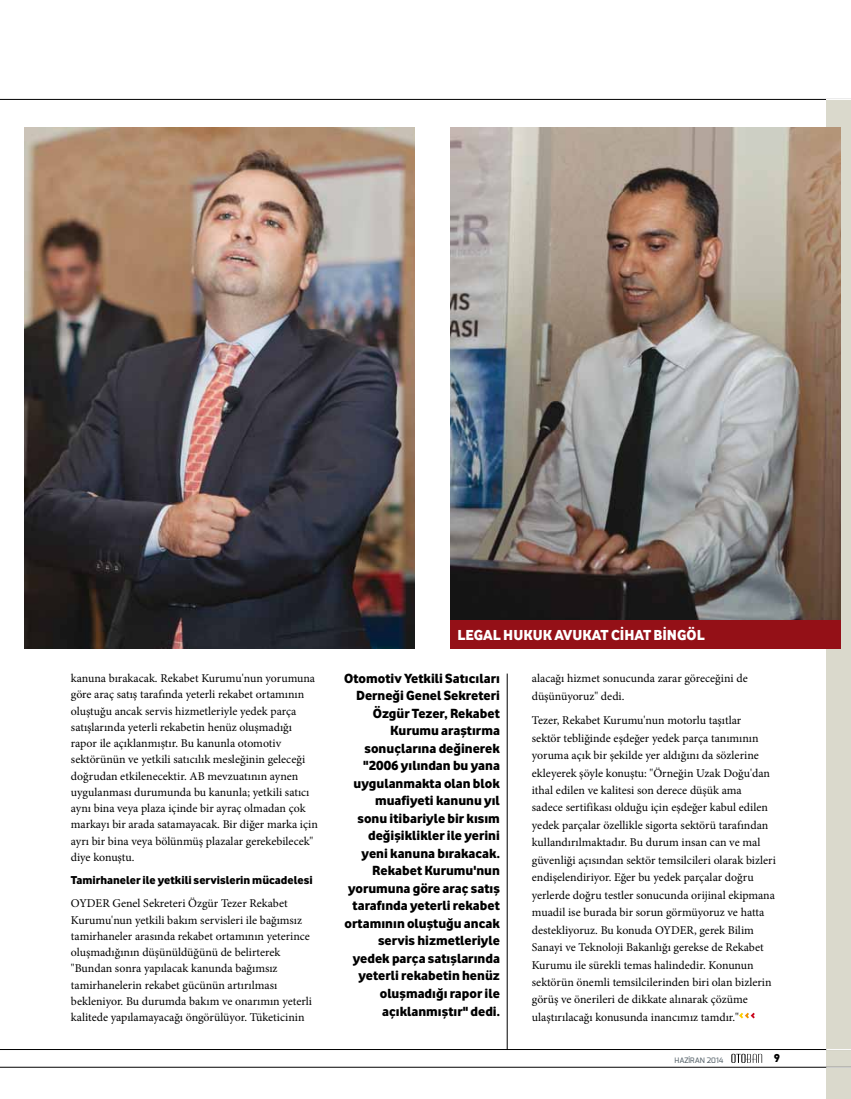
<style>
.page{position:relative;width:851px;height:1099px;background:#fff}
.page>*{position:absolute;margin:0;border:0;box-sizing:border-box;transform-origin:0 0}
.t1{font:15px "Vodafone Ex B";color:#fff}
.t2{font:13.75px/17.5px "Vodafone Ex B";color:#000;text-align:right}
.t3{font:11.88px/16.2px "Minion Pro";color:#000}
.t4{font:11.88px "Vodafone Ex B";color:#000}
.t5{font:900 11.25px "DIN";color:#000}
.t6{font:500 7.5px "Exo";color:#5a666e}
</style>
<div class="page">
<hr style="left:0;top:99px;width:850px;height:1px;background:#000">
<div style="left:826px;top:99px;width:24px;height:999px;background:#dad9cc"></div>
<hr style="left:0;top:1066px;width:850px;height:1px;background:#000">
<hr style="left:0;top:1049px;width:850px;height:1px;background:#000">
<svg style="left:731px;top:1053px;width:31px;height:9px"></svg>
<svg style="left:826px;top:1066px;width:24px;height:1px"></svg>
<svg style="left:826px;top:1049px;width:24px;height:1px"></svg>
<svg style="left:826px;top:99px;width:24px;height:1px"></svg>
<svg style="left:739px;top:1012px;width:16px;height:7px"></svg>
<img style="left:25px;top:128px;width:390px;height:520px">
<img style="left:450px;top:128px;width:390px;height:492px">
<div style="left:450px;top:620px;width:390px;height:28px;background:#941017"></div>
<hr style="left:507px;top:673px;width:1px;height:376px;background:#000">
<p class="t3" style="left:71px;top:670px;width:248px">kanuna bırakacak. Rekabet Kurumu'nun yorumuna göre araç satış tarafında yeterli rekabet ortamının oluştuğu ancak servis hizmetleriyle yedek parça satışlarında yeterli rekabetin henüz oluşmadığı rapor ile açıklanmıştır. Bu kanunla otomotiv sektörünün ve yetkili satıcılık mesleğinin geleceği doğrudan etkilenecektir. AB mevzuatının aynen uygulanması durumunda bu kanunla; yetkili satıcı aynı bina veya plaza içinde bir ayraç olmadan çok markayı bir arada satamayacak. Bir diğer marka için ayrı bir bina veya bölünmüş plazalar gerekebilecek" diye konuştu.</p>
<p class="t4" style="left:71px;top:872px;width:243px">Tamirhaneler ile yetkili servislerin mücadelesi</p>
<p class="t3" style="left:71px;top:895px;width:243px">OYDER Genel Sekreteri Özgür Tezer Rekabet Kurumu'nun yetkili bakım servisleri ile bağımsız tamirhaneler arasında rekabet ortamının yeterince oluşmadığının düşünüldüğünü de belirterek "Bundan sonra yapılacak kanunda bağımsız tamirhanelerin rekabet gücünün artırılması bekleniyor. Bu durumda bakım ve onarımın yeterli kalitede yapılamayacağı öngörülüyor. Tüketicinin</p>
<p class="t1" style="left:457px;top:625px;width:249px">LEGAL HUKUK AVUKAT CİHAT BİNGÖL</p>
<p class="t2" style="left:344px;top:669px;width:157px">Otomotiv Yetkili Satıcıları<br>Derneği Genel Sekreteri<br>Özgür Tezer, Rekabet<br>Kurumu araştırma sonuçlarına değinerek "2006 yılından bu yana uygulanmakta olan blok muafiyeti kanunu yıl sonu itibariyle bir kısım değişiklikler ile yerini yeni kanuna bırakacak.<br>Rekabet Kurumu'nun yorumuna göre araç satış tarafında yeterli rekabet ortamının oluştuğu ancak servis hizmetleriyle yedek parça satışlarında yeterli rekabetin henüz oluşmadığı rapor ile açıklanmıştır" dedi.</p>
<p class="t3" style="left:531px;top:669px;width:217px;line-height:17.5px">alacağı hizmet sonucunda zarar göreceğini de düşünüyoruz" dedi.</p>
<p class="t3" style="left:531px;top:711px;width:245px;line-height:17.5px">Tezer, Rekabet Kurumu'nun motorlu taşıtlar<br>sektör tebliğinde eşdeğer yedek parça tanımının yoruma açık bir şekilde yer aldığını da sözlerine ekleyerek şöyle konuştu: "Örneğin Uzak Doğu'dan ithal edilen ve kalitesi son derece düşük ama<br>sadece sertifikası olduğu için eşdeğer kabul edilen yedek parçalar özellikle sigorta sektörü tarafından kullandırılmaktadır. Bu durum insan can ve mal güvenliği açısından sektör temsilcileri olarak bizleri endişelendiriyor. Eğer bu yedek parçalar doğru yerlerde doğru testler sonucunda orijinal ekipmana muadil ise burada bir sorun görmüyoruz ve hatta destekliyoruz. Bu konuda OYDER, gerek Bilim Sanayi ve Teknoloji Bakanlığı gerekse de Rekabet Kurumu ile sürekli temas halindedir. Konunun sektörün önemli temsilcilerinden biri olan bizlerin görüş ve önerileri de dikkate alınarak çözüme ulaştırılacağı konusunda inancımız tamdır."</p>
<p class="t6" style="left:674px;top:1055px;width:50px">HAZİRAN 2014</p>
<p class="t5" style="left:773px;top:1050px;width:8px">9</p>
</div>
